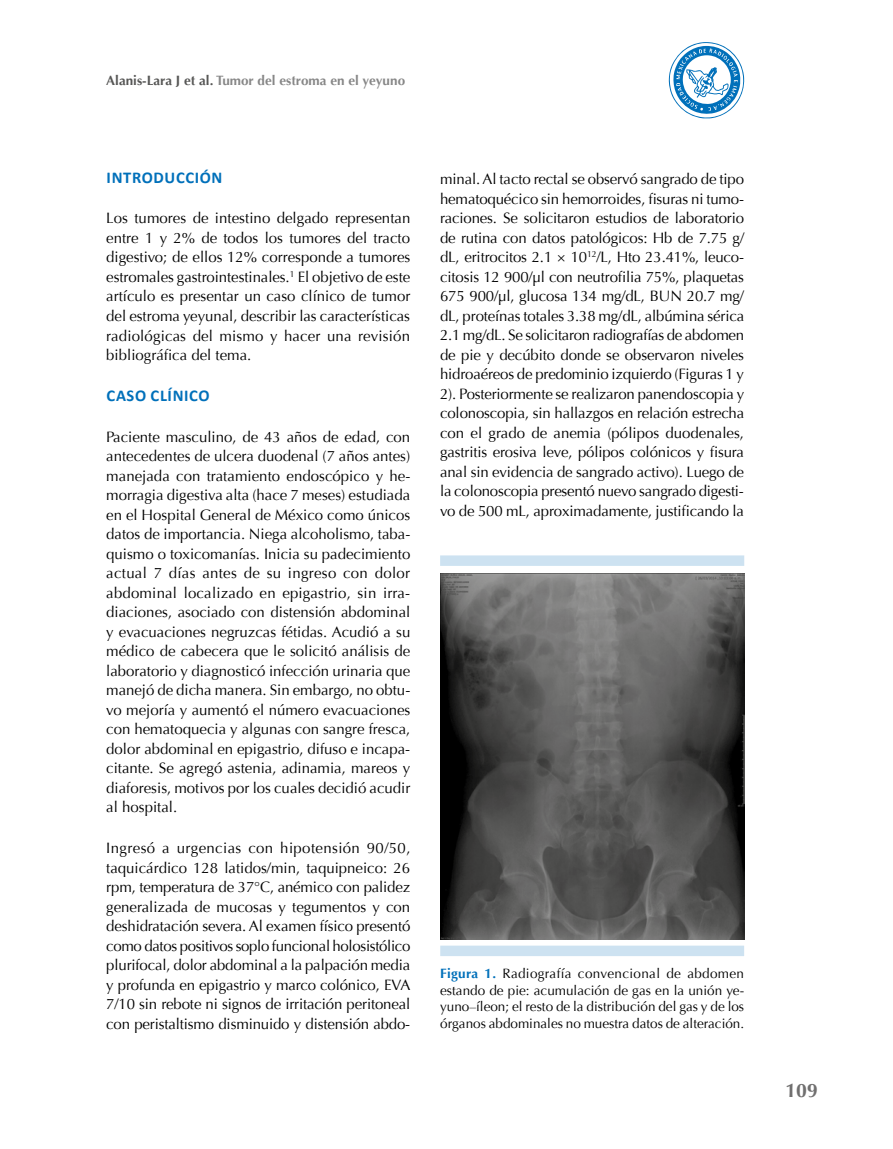
<style>
.page{position:relative;width:893px;height:1149px;background:#fff}
.page>*{position:absolute;margin:0;border:0;box-sizing:border-box;transform-origin:0 0}
.t1{font:700 19.5px "Optima";color:#706f6f}
.t2{font:700 16.5px "Calibri";letter-spacing:.04em;color:#0070ba}
.t3{font:15px/19.5px "Optima";letter-spacing:-.01em;color:#000;text-align:justify}
.t4{font:13.5px/16.5px "Optima";color:#000;text-align:justify}
.t5{font:700 13.5px "Optima";color:#878787}
.s1{color:#575756}
.s2{font-weight:700;color:#0070ba}
</style>
<div class="page">
<svg style="left:669px;top:42px;width:75px;height:76px"></svg>
<div style="left:440px;top:945px;width:304px;height:10px;background:#cde2f1"></div>
<div style="left:440px;top:555px;width:304px;height:10px;background:#cde2f1"></div>
<img style="left:440px;top:573px;width:304px;height:365px">
<p class="t5" style="left:106px;top:73px;width:300px"><span class="s1">Alanis-Lara J et al.</span> Tumor del estroma en el yeyuno</p>
<p class="t2" style="left:107px;top:166px;width:117px">INTRODUCCIÓN</p>
<p class="t3" style="left:106px;top:209px;width:306px">Los tumores de intestino delgado representan entre 1 y 2% de todos los tumores del tracto digestivo; de ellos 12% corresponde a tumores estromales gastrointestinales.<sup>1</sup> El objetivo de este artículo es presentar un caso clínico de tumor del estroma yeyunal, describir las características radiológicas del mismo y hacer una revisión bibliográfica del tema.</p>
<p class="t2" style="left:107px;top:384px;width:105px">CASO CLÍNICO</p>
<p class="t3" style="left:106px;top:427px;width:306px">Paciente masculino, de 43 años de edad, con antecedentes de ulcera duodenal (7 años antes) manejada con tratamiento endoscópico y he&shy;morragia digestiva alta (hace 7 meses) estudiada en el Hospital General de México como únicos datos de importancia. Niega alcoholismo, taba&shy;quismo o toxicomanías. Inicia su padecimiento actual 7 días antes de su ingreso con dolor abdominal localizado en epigastrio, sin irra&shy;diaciones, asociado con distensión abdominal y evacuaciones negruzcas fétidas. Acudió a su médico de cabecera que le solicitó análisis de laboratorio y diagnosticó infección urinaria que manejó de dicha manera. Sin embargo, no obtu&shy;vo mejoría y aumentó el número evacuaciones con hematoquecia y algunas con sangre fresca, dolor abdominal en epigastrio, difuso e incapa&shy;citante. Se agregó astenia, adinamia, mareos y diaforesis, motivos por los cuales decidió acudir al hospital.</p>
<p class="t3" style="left:106px;top:838px;width:306px">Ingresó a urgencias con hipotensión 90/50, taquicárdico 128 latidos/min, taquipneico: 26 rpm, temperatura de 37°C, anémico con palidez generalizada de mucosas y tegumentos y con deshidratación severa. Al examen físico presentó como datos positivos soplo funcional holosistólico plurifocal, dolor abdominal a la palpación media y profunda en epigastrio y marco colónico, EVA 7/10 sin rebote ni signos de irritación peritoneal con peristaltismo disminuido y distensión abdo-</p>
<p class="t3" style="left:440px;top:169px;width:306px">minal. Al tacto rectal se observó sangrado de tipo hematoquécico sin hemorroides, fisuras ni tumo&shy;raciones. Se solicitaron estudios de laboratorio de rutina con datos patológicos: Hb de 7.75 g/ dL, eritrocitos 2.1 × 10<sup>12</sup>/L, Hto 23.41%, leuco&shy;citosis 12 900/µl con neutrofilia 75%, plaquetas 675 900/µl, glucosa 134 mg/dL, BUN 20.7 mg/ dL, proteínas totales 3.38 mg/dL, albúmina sérica 2.1 mg/dL. Se solicitaron radiografías de abdomen de pie y decúbito donde se observaron niveles hidroaéreos de predominio izquierdo (Figuras 1 y 2). Posteriormente se realizaron panendoscopia y colonoscopia, sin hallazgos en relación estrecha con el grado de anemia (pólipos duodenales, gastritis erosiva leve, pólipos colónicos y fisura anal sin evidencia de sangrado activo). Luego de la colonoscopia presentó nuevo sangrado digesti&shy;vo de 500 mL, aproximadamente, justificando la</p>
<p class="t4" style="left:440px;top:965px;width:306px"><span class="s2">Figura 1.</span> Radiografía convencional de abdomen estando de pie: acumulación de gas en la unión ye&shy;yuno–íleon; el resto de la distribución del gas y de los órganos abdominales no muestra datos de alteración.</p>
<h1 class="t1" style="left:785px;top:1079px;width:34px">109</h1>
</div>
